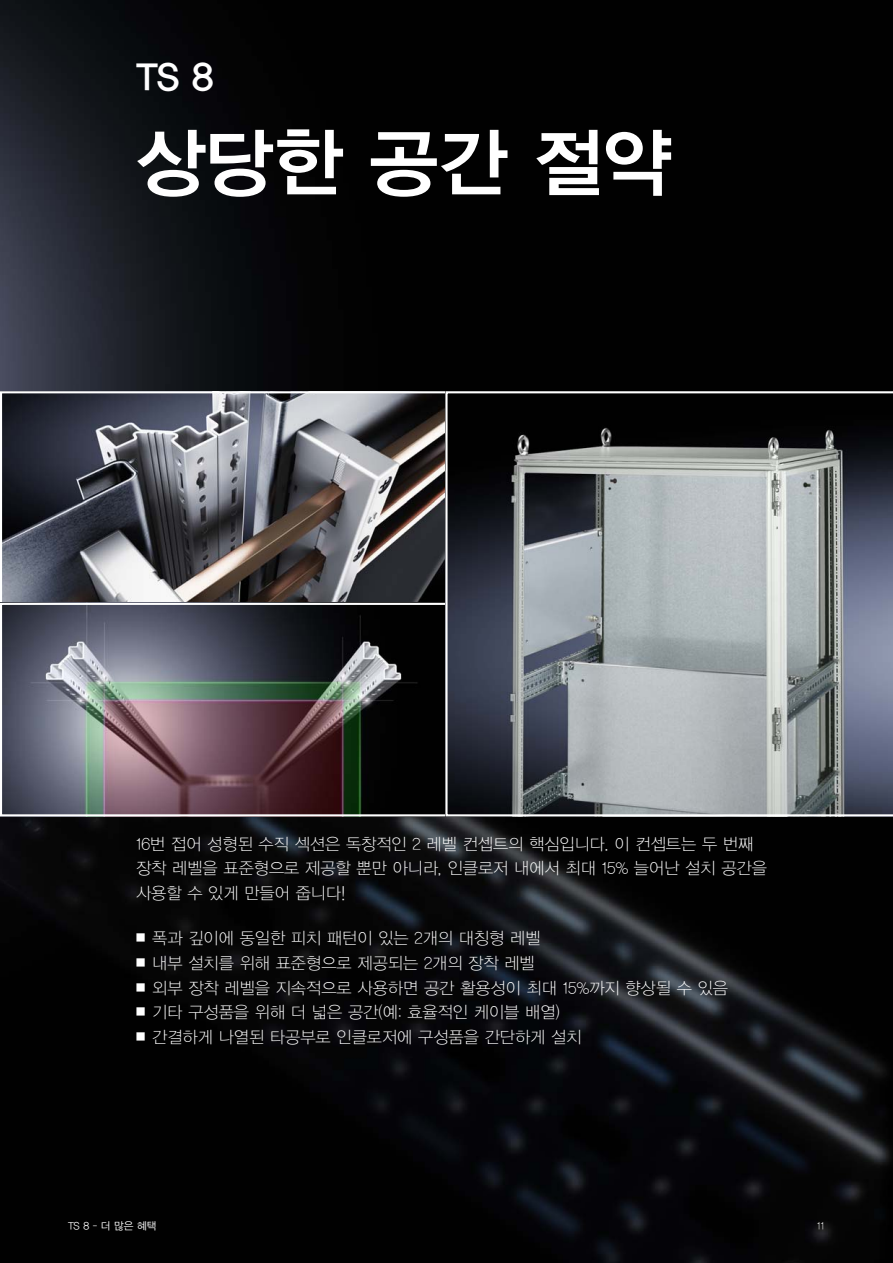
<style>
.page{position:relative;width:893px;height:1263px;background:#fff}
.page>*{position:absolute;margin:0;border:0;box-sizing:border-box;transform-origin:0 0}
.t1{font:75px "YDGO14 KS Cms UHC H";color:#fff}
.t2{font:37.5px "YDGO14 KS Cms UHC H";color:#fff}
.t3{font:16.5px/24.8px "YDGO11 KS Cms UHC H";color:#fff}
.t4{font:10.5px "YDGO12 KS Cms UHC H";color:#fff}
.t5{font:10.5px "YDGO11 KS Cms UHC H";color:#fff}
.s1{font-family:"Neue Helvetica For Rittal";font-weight:300}
</style>
<div class="page">
<img style="left:0;top:0;width:893px;height:1263px">
<img style="left:3px;top:394px;width:441px;height:208px">
<div style="left:0;top:391px;width:447px;height:214px;border:2px solid #fff"></div>
<img style="left:3px;top:606px;width:441px;height:207px">
<div style="left:0;top:603px;width:447px;height:213px;border:2px solid #fff"></div>
<svg style="left:445px;top:391px;width:448px;height:425px;background:#74797e"></svg>
<h2 class="t2" style="left:136px;top:58px;width:79px">TS 8</h2>
<h1 class="t1" style="left:136px;top:125px;width:537px">상당한 공간 절약</h1>
<p class="t3" style="left:136px;top:832px;width:632px">16번 접어 성형된 수직 섹션은 독창적인 2 레벨 컨셉트의 핵심입니다. 이 컨셉트는 두 번째 장착 레벨을 표준형으로 제공할 뿐만 아니라, 인클로저 내에서 최대 15% 늘어난 설치 공간을 사용할 수 있게 만들어 줍니다!</p>
<p class="t3" style="left:136px;top:926px;width:593px"><span class="s1">◾</span> 폭과 깊이에 동일한 피치 패턴이 있는 2개의 대칭형 레벨<br><span class="s1">◾</span> 내부 설치를 위해 표준형으로 제공되는 2개의 장착 레벨<br><span class="s1">◾</span> 외부 장착 레벨을 지속적으로 사용하면 공간 활용성이 최대 15%까지 향상될 수 있음 <span class="s1">◾</span> 기타 구성품을 위해 더 넓은 공간(예: 효율적인 케이블 배열)<br><span class="s1">◾</span> 간결하게 나열된 타공부로 인클로저에 구성품을 간단하게 설치</p>
<p class="t4" style="left:68px;top:1220px;width:90px">TS 8 – 더 많은 혜택</p>
<p class="t5" style="left:817px;top:1220px;width:8px">11</p>
</div>
